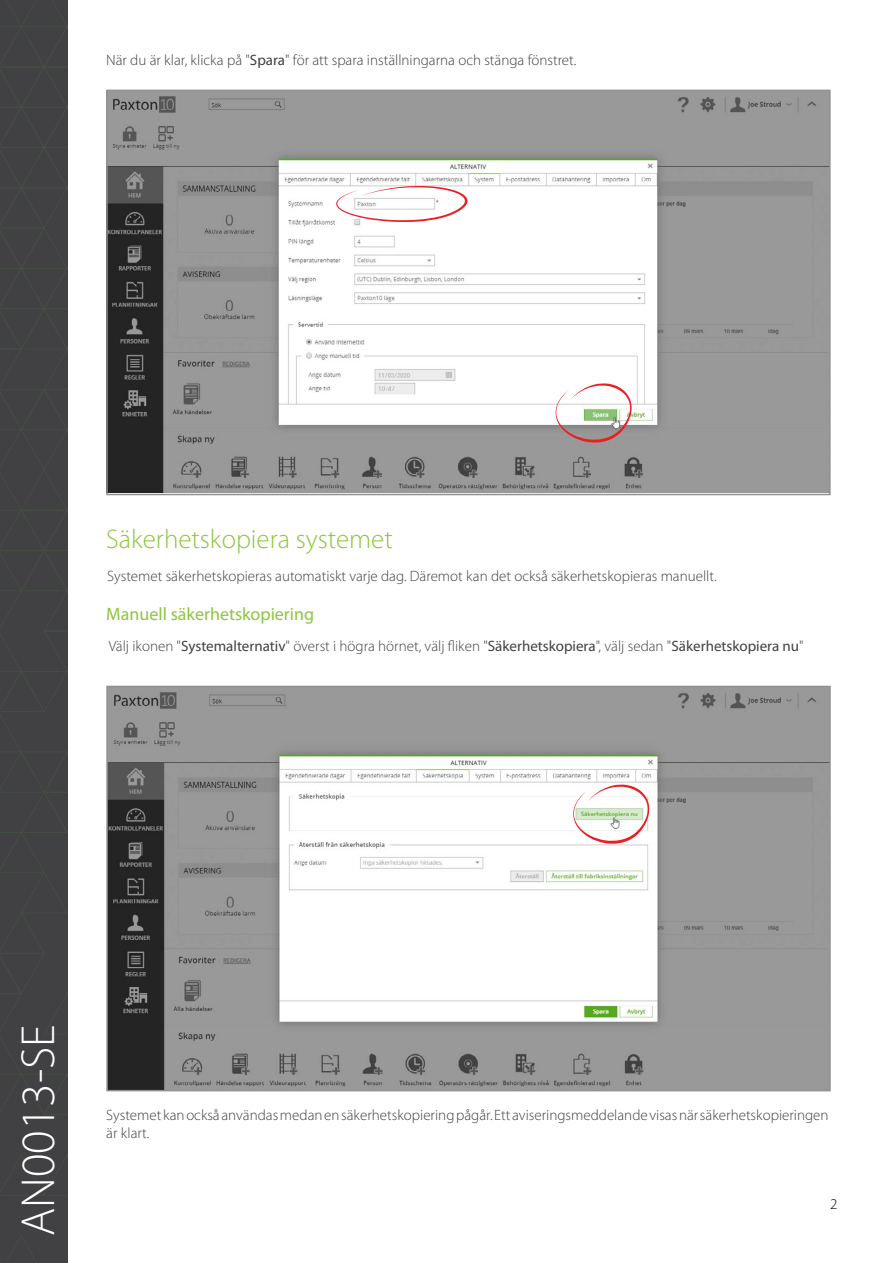
<style>
.page{position:relative;width:893px;height:1263px;background:#fff}
.page>*{position:absolute;margin:0;border:0;box-sizing:border-box;transform-origin:0 0}
.t1{font:300 48px "Myriad Pro";color:#fff}
.t2{font:300 27px "Myriad Pro";color:#8dc63f}
.t3{font:18px "Myriad Pro";color:#8dc63f}
.t4{font:300 15px/18px "Myriad Pro";color:#414042}
.t5{font:300 15px "Myriad Pro";color:#000}
.s1{font-weight:400}
</style>
<div class="page">
<div style="left:0;top:0;width:67px;height:1263px;background:#414042"></div>
<svg style="left:6px;top:1235px;width:31px;height:28px"></svg>
<svg style="left:0;top:0;width:67px;height:1196px"></svg>
<img style="left:109px;top:93px;width:719px;height:399px">
<div style="left:106px;top:90px;width:725px;height:405px;border:2px solid #8f9194"></div>
<img style="left:109px;top:689px;width:719px;height:399px">
<div style="left:106px;top:686px;width:725px;height:405px;border:2px solid #8f9194"></div>
<svg style="left:573px;top:784px;width:76px;height:60px"></svg>
<svg style="left:336px;top:186px;width:131px;height:36px"></svg>
<svg style="left:556px;top:383px;width:76px;height:60px"></svg>
<p class="t4" style="left:106px;top:51px;width:472px">När du är klar, klicka på "<span class="s1">Spara</span>" för att spara inställningarna och stänga fönstret.</p>
<h2 class="t2" style="left:106px;top:522px;width:288px">Säkerhetskopiera systemet</h2>
<p class="t4" style="left:107px;top:567px;width:611px">Systemet säkerhetskopieras automatiskt varje dag. Däremot kan det också säkerhetskopieras manuellt.</p>
<p class="t3" style="left:106px;top:603px;width:209px">Manuell säkerhetskopiering</p>
<p class="t4" style="left:109px;top:636px;width:696px">Välj ikonen "<span class="s1">Systemalternativ</span>" överst i högra hörnet, välj fliken "<span class="s1">Säkerhetskopiera</span>", välj sedan "<span class="s1">Säkerhetskopiera nu</span>"</p>
<h1 class="t1" style="left:9px;top:1236px;width:213px;rotate:-90deg">AN0013-SE</h1>
<p class="t4" style="left:106px;top:1105px;width:724px">Systemet kan också användas medan en säkerhetskopiering pågår. Ett aviseringsmeddelande visas när säkerhetskopieringen är klart.</p>
<p class="t5" style="left:830px;top:1195px;width:9px">2</p>
</div>
